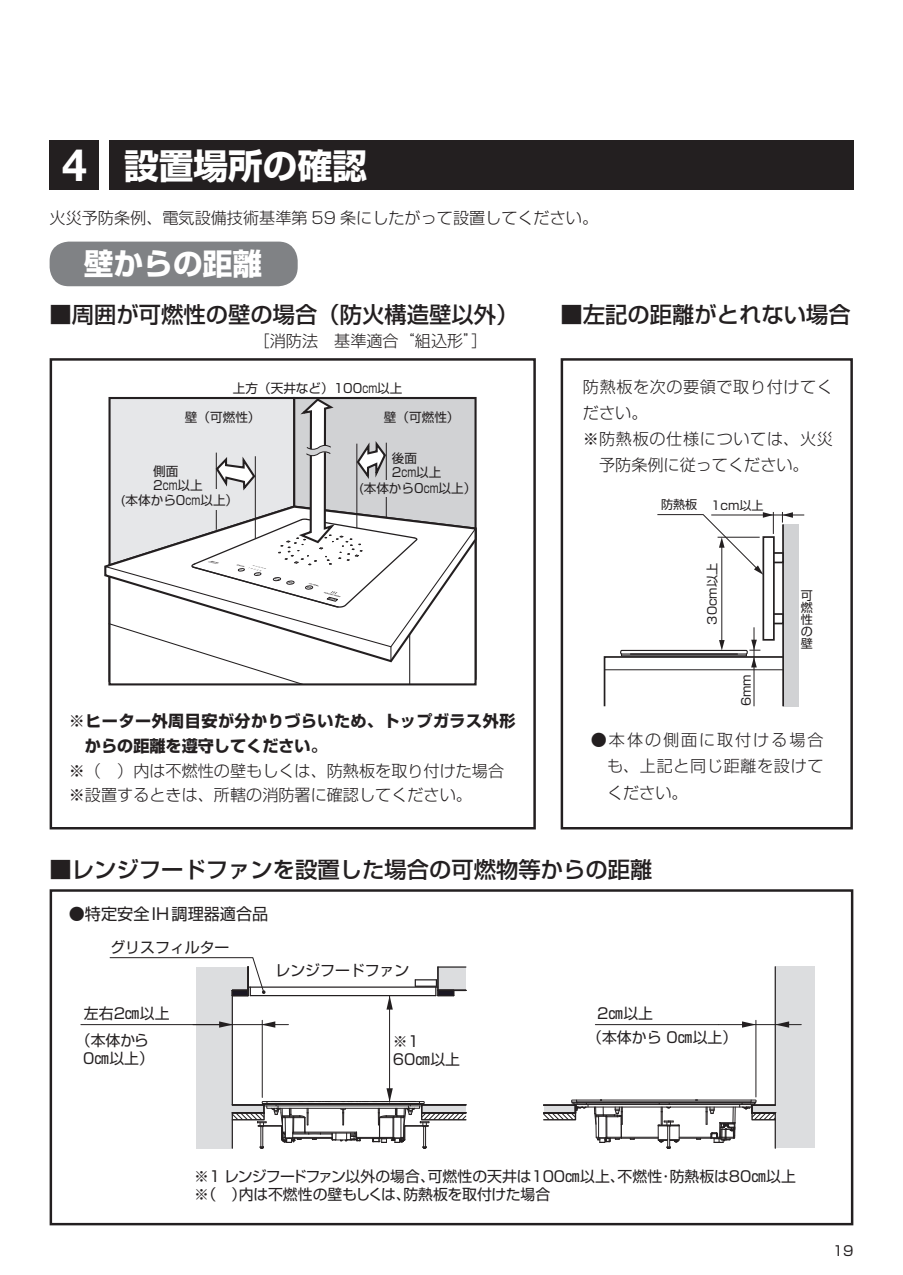
<style>
.page{position:relative;width:903px;height:1275px;background:#fff}
.page>*{position:absolute;margin:0;border:0;box-sizing:border-box;transform-origin:0 0}
.t1{font:700 34.65px "Shin Go Pro";color:#fff}
.t2{font:700 29.75px "Shin Go Pro";color:#fff}
.t3{font:500 22.4px "Shin Go Pro";color:#231f20}
.t4{font:300 16.1px/26.1px "Shin Go Pro";color:#231f20}
.t5{font:700 16.1px/24.8px "Shin Go Pro";letter-spacing:.03em;color:#231f20}
.t6{font:300 16.1px "Shin Go Pro";letter-spacing:.035em;color:#231f20}
.t7{font:300 16.1px "Shin Go Pro";letter-spacing:.04em;color:#231f20}
.t8{font:16.1px "Shin Go Pro";color:#231f20}
.t9{font:14.88px/17.8px "Shin Go Pro";color:#231f20;text-align:center}
.t10{font:13.65px "Shin Go Pro";color:#231f20}
.t11{font:12.6px "Shin Go Pro";color:#231f20}
.t12{font:12.08px/12.1px "Shin Go Pro";color:#231f20;text-align:justify}
.s1{font-family:"Helvetica Neue";font-size:44.62px}
</style>
<div class="page">
<div style="left:561px;top:358px;width:292px;height:471px;border:2px solid #231f20"></div>
<div style="left:50px;top:358px;width:486px;height:471px;border:2px solid #231f20"></div>
<div style="left:50px;top:242px;width:248px;height:44px;background:#808285;border-radius:19px"></div>
<div style="left:109px;top:140px;width:744px;height:49px;background:#231f20"></div>
<div style="left:50px;top:140px;width:49px;height:49px;background:#231f20"></div>
<svg style="left:104px;top:397px;width:373px;height:289px"></svg>
<div style="left:384px;top:480px;width:5px;height:16px;background:#d1d2d4"></div>
<div style="left:783px;top:524px;width:16px;height:182px;background:#d1d2d4"></div>
<hr style="left:782px;top:524px;width:2px;height:182px;background:#231f20">
<hr style="left:721px;top:546px;width:1px;height:96px;background:#231f20">
<hr style="left:711px;top:515px;width:93px;height:1px;background:#231f20">
<svg style="left:782px;top:512px;width:11px;height:11px"></svg>
<div style="left:769px;top:552px;width:15px;height:11px;border:2px solid #231f20"></div>
<div style="left:769px;top:613px;width:15px;height:11px;border:2px solid #231f20"></div>
<div style="left:763px;top:537px;width:11px;height:103px;background:#fff"></div>
<div style="left:762px;top:536px;width:13px;height:105px;border:2px solid #231f20"></div>
<hr style="left:754px;top:627px;width:1px;height:79px;background:#231f20">
<svg style="left:657px;top:512px;width:117px;height:63px"></svg>
<svg style="left:603px;top:640px;width:182px;height:67px"></svg>
<div style="left:620px;top:650px;width:128px;height:5px;border:1px solid #231f20"></div>
<div style="left:50px;top:889px;width:803px;height:336px;border:2px solid #231f20"></div>
<div style="left:775px;top:966px;width:39px;height:182px;background:#dcdddf"></div>
<hr style="left:775px;top:967px;width:1px;height:138px;background:#231f20">
<div style="left:197px;top:967px;width:35px;height:181px;background:#dcdddf"></div>
<hr style="left:248px;top:986px;width:190px;height:2px;background:#231f20">
<hr style="left:250px;top:995px;width:186px;height:1px;background:#231f20">
<hr style="left:232px;top:990px;width:1px;height:115px;background:#231f20">
<hr style="left:438px;top:966px;width:28px;height:2px;background:#231f20">
<svg style="left:415px;top:967px;width:51px;height:29px"></svg>
<hr style="left:389px;top:996px;width:1px;height:106px;background:#231f20">
<svg style="left:386px;top:996px;width:7px;height:14px"></svg>
<hr style="left:719px;top:1024px;width:82px;height:1px;background:#231f20">
<hr style="left:755px;top:1020px;width:1px;height:77px;background:#231f20">
<svg style="left:543px;top:1021px;width:246px;height:128px"></svg>
<svg style="left:219px;top:1016px;width:247px;height:133px"></svg>
<hr style="left:81px;top:1024px;width:151px;height:1px;background:#231f20">
<hr style="left:193px;top:1024px;width:95px;height:1px;background:#231f20">
<hr style="left:262px;top:1020px;width:1px;height:77px;background:#231f20">
<svg style="left:110px;top:957px;width:156px;height:39px"></svg>
<h1 class="t1" style="left:62px;top:138px;width:307px"><span class="s1">4</span> 設置場所の確認</h1>
<p class="t4" style="left:50px;top:202px;width:550px">火災予防条例、電気設備技術基準第 59 条にしたがって設置してください。</p>
<h2 class="t2" style="left:84px;top:241px;width:180px">壁からの距離</h2>
<h3 class="t3" style="left:561px;top:296px;width:292px">■左記の距離がとれない場合</h3>
<h3 class="t3" style="left:50px;top:296px;width:470px">■周囲が可燃性の壁の場合（防火構造壁以外）</h3>
<p class="t4" style="left:254px;top:325px;width:235px">［消防法　基準適合“組込形”］</p>
<p class="t11" style="left:233px;top:378px;width:171px">上方（天井など）100cm以上</p>
<p class="t11" style="left:185px;top:407px;width:77px">壁（可燃性）</p>
<p class="t11" style="left:384px;top:407px;width:77px">壁（可燃性）</p>
<p class="t11" style="left:153px;top:461px;width:27px">側面</p>
<p class="t11" style="left:153px;top:475px;width:51px">2cm以上</p>
<p class="t11" style="left:121px;top:490px;width:119px">(本体から0cm以上）</p>
<p class="t11" style="left:392px;top:448px;width:27px">後面</p>
<p class="t11" style="left:392px;top:462px;width:51px">2cm以上</p>
<p class="t11" style="left:359px;top:477px;width:119px">(本体から0cm以上）</p>
<p class="t5" style="left:85px;top:707px;width:432px;text-indent:-16px">※ヒーター外周目安が分かりづらいため、トップガラス外形からの距離を遵守してください。</p>
<p class="t4" style="left:69px;top:756px;width:437px;line-height:24.8px">※（　）内は不燃性の壁もしくは、防熱板を取り付けた場合※設置するときは、所轄の消防署に確認してください。</p>
<p class="t6" style="left:583px;top:374px;width:251px">防熱板を次の要領で取り付けてく</p>
<p class="t4" style="left:583px;top:398px;width:66px">ださい。</p>
<p class="t7" style="left:583px;top:426px;width:251px">※防熱板の仕様については、火災</p>
<p class="t4" style="left:599px;top:450px;width:211px">予防条例に従ってください。</p>
<p class="t12" style="left:661px;top:497px;width:38px">防熱板</p>
<p class="t12" style="left:711px;top:497px;width:54px">1cm以上</p>
<p class="t12" style="left:705px;top:625px;width:63px;rotate:-90deg">30cm以上</p>
<p class="t12" style="left:739px;top:706px;width:34px;rotate:-90deg">6mm</p>
<p class="t12" style="left:801px;top:588px;width:13px">可燃性の壁</p>
<p class="t4" style="left:607px;top:725px;width:218px;text-align:justify;text-indent:-16px">●本体の側面に取付ける場合も、上記と同じ距離を設けてください。</p>
<h3 class="t3" style="left:50px;top:851px;width:604px">■レンジフードファンを設置した場合の可燃物等からの距離</h3>
<p class="t8" style="left:69px;top:900px;width:201px">●特定安全IH調理器適合品</p>
<p class="t9" style="left:110px;top:937px;width:121px">グリスフィルター</p>
<p class="t9" style="left:275px;top:960px;width:135px">レンジフードファン</p>
<p class="t9" style="left:84px;top:1002px;width:87px">左右2㎝以上</p>
<p class="t9" style="left:597px;top:1002px;width:57px">2㎝以上</p>
<p class="t9" style="left:393px;top:1030px;width:28px">※1</p>
<p class="t9" style="left:587px;top:1026px;width:152px">（本体から 0㎝以上）</p>
<p class="t9" style="left:393px;top:1048px;width:69px">60㎝以上</p>
<p class="t9" style="left:76px;top:1030px;width:80px">（本体から<br>0㎝以上）</p>
<p class="t9" style="left:194px;top:1166px;width:603px;text-align:left">※1 レンジフードファン以外の場合、可燃性の天井は100㎝以上、不燃性･防熱板は80㎝以上※（　）内は不燃性の壁もしくは、防熱板を取付けた場合</p>
<p class="t10" style="left:833px;top:1239px;width:22px">19</p>
</div>
